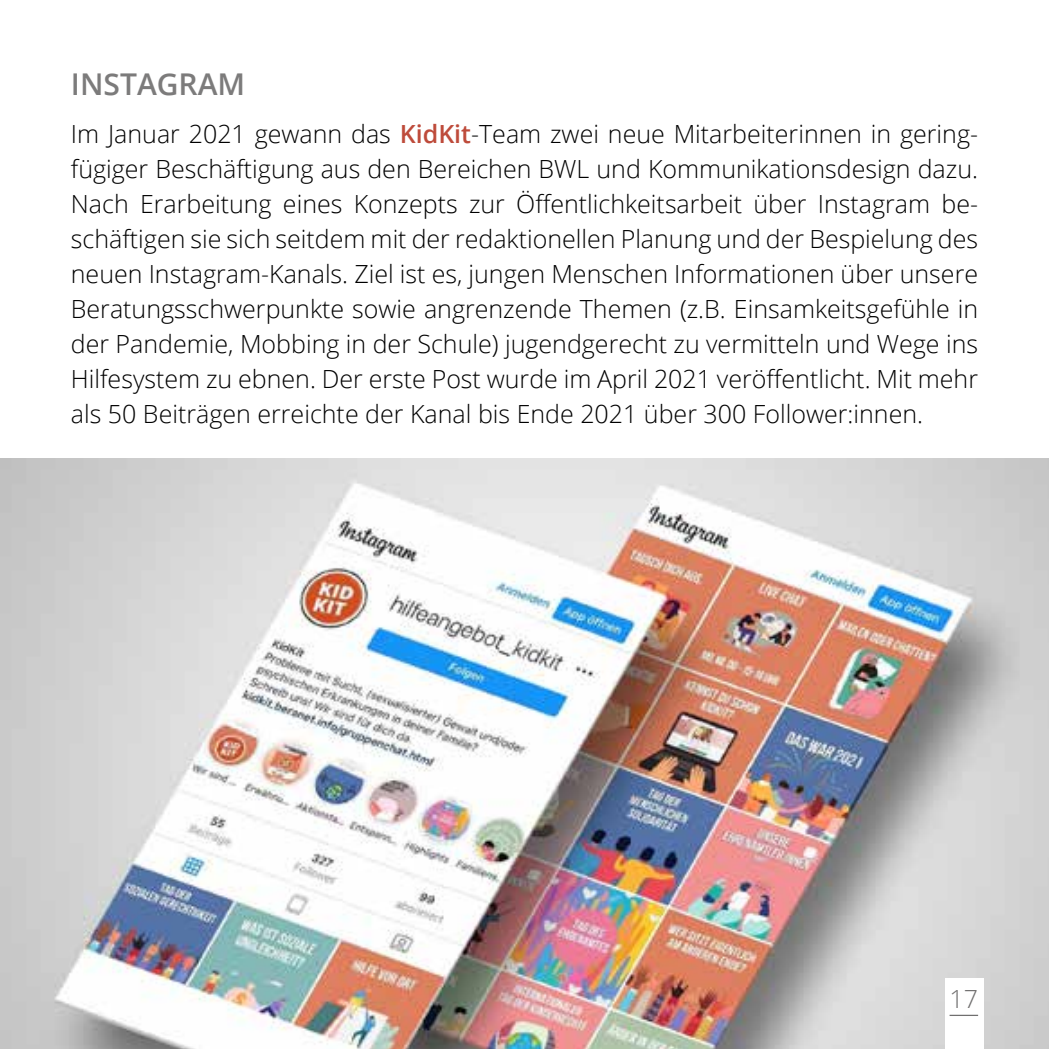
<style>
.page{position:relative;width:1049px;height:1049px;background:#fff}
.page>*{position:absolute;margin:0;border:0;box-sizing:border-box;transform-origin:0 0}
.t1{font:600 30px "Open Sans";color:#7c7b7b}
.t2{font:300 25px/35px "Open Sans";color:#000;text-align:justify}
.t3{font:300 25px "Open Sans";color:#706f6f}
.s1{font-weight:600;color:#be4b3b}
</style>
<div class="page">
<img style="left:1px;top:458px;width:1048px;height:591px">
<img style="left:0;top:0;width:1px;height:1049px">
<div style="left:945px;top:978px;width:38px;height:71px;background:#fff"></div>
<svg style="left:949px;top:1015px;width:29px;height:1px"></svg>
<p class="t1" style="left:71px;top:64px;width:176px">INSTAGRAM</p>
<p class="t2" style="left:71px;top:115px;width:909px">Im Januar 2021 gewann das <span class="s1">KidKit</span>-Team zwei neue Mitarbeiterinnen in gering&shy;fügiger Beschäftigung aus den Bereichen BWL und Kommunikationsdesign dazu.<br>Nach Erarbeitung eines Konzepts zur Öffentlichkeitsarbeit über Instagram be&shy;schäftigen sie sich seitdem mit der redaktionellen Planung und der Bespielung des neuen Instagram-Kanals. Ziel ist es, jungen Menschen Informationen über unsere Beratungsschwerpunkte sowie angrenzende Themen (z.B. Einsamkeitsgefühle in der Pandemie, Mobbing in der Schule) jugendgerecht zu vermitteln und Wege ins Hilfesystem zu ebnen. Der erste Post wurde im April 2021 veröffentlicht. Mit mehr als 50 Beiträgen erreichte der Kanal bis Ende 2021 über 300 Follower:innen.</p>
<p class="t3" style="left:949px;top:981px;width:30px">17</p>
</div>
